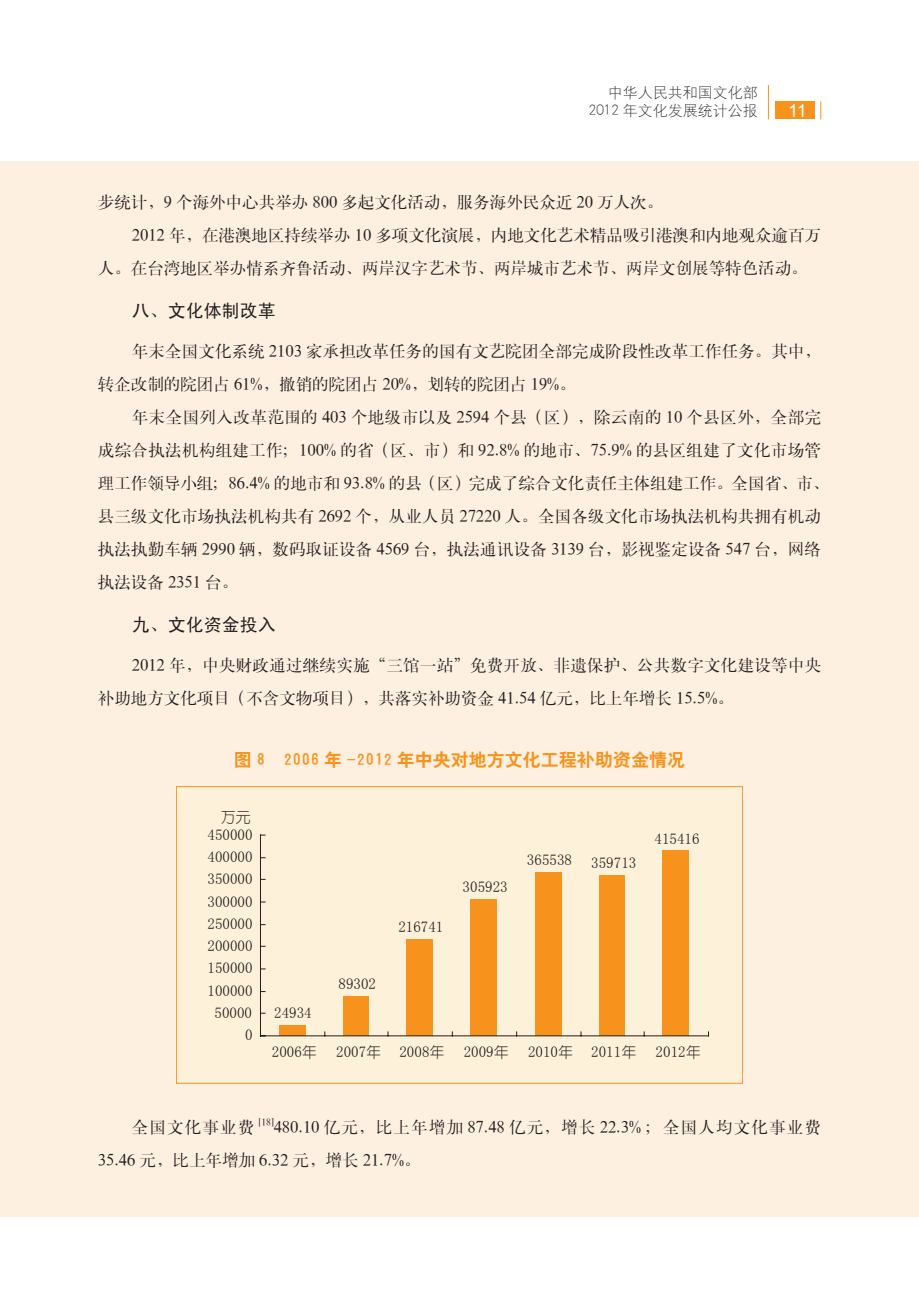
<style>
.page{position:relative;width:919px;height:1289px;background:#fff}
.page>*{position:absolute;margin:0;border:0;box-sizing:border-box;transform-origin:0 0}
.t1{font:18px "H Yb 2 gj";color:#f7931d}
.t2{font:18px "Sim Hei";color:#231f20}
.t3{font:18px "Arial";color:#fff}
.t4{font:16.5px/33px "H Ya 1 gj";color:#231f20}
.t5{font:16.5px/33px "H Ya 1 gj";letter-spacing:.035em;color:#231f20}
.t6{font:16.5px "H Ya 1 gj";letter-spacing:.07em;color:#231f20}
.t7{font:15px "You Yuan";color:#231f20}
.t8{font:15px/18px "H Yg 1 gj";color:#231f20;text-align:right}
.t9{font:9.6px "H Ya 1 gj";color:#231f20}
</style>
<div class="page">
<div style="left:0;top:162px;width:13px;height:1054px;background:#fef0e0"></div>
<div style="left:775px;top:101px;width:40px;height:18px;background:#f7931d"></div>
<div style="left:13px;top:162px;width:905px;height:1054px;background:#fef0e0"></div>
<hr style="left:768px;top:85px;width:1px;height:34px;background:#f7931d">
<svg style="left:820px;top:101px;width:1px;height:18px"></svg>
<div style="left:176px;top:786px;width:566px;height:297px;background:#fef1d9"></div>
<div style="left:176px;top:786px;width:566px;height:297px;border:1px solid #f7931d"></div>
<div style="left:279px;top:1025px;width:26px;height:10px;background:#f7931d"></div>
<div style="left:343px;top:996px;width:25px;height:39px;background:#f7931d"></div>
<div style="left:406px;top:939px;width:27px;height:96px;background:#f7931d"></div>
<div style="left:470px;top:899px;width:27px;height:136px;background:#f7931d"></div>
<div style="left:535px;top:872px;width:26px;height:163px;background:#f7931d"></div>
<div style="left:599px;top:875px;width:25px;height:160px;background:#f7931d"></div>
<div style="left:662px;top:850px;width:27px;height:185px;background:#f7931d"></div>
<hr style="left:260px;top:835px;width:1px;height:200px;background:#231f20">
<hr style="left:260px;top:1035px;width:448px;height:1px;background:#231f20">
<p class="t8" style="left:589px;top:83px;width:170px">中华人民共和国文化部<br>2012 年文化发展统计公报</p>
<p class="t3" style="left:788px;top:99px;width:20px">11</p>
<p class="t4" style="left:98px;top:185px;width:567px">步统计，9 个海外中心共举办 800 多起文化活动，服务海外民众近 20 万人次。</p>
<p class="t4" style="left:132px;top:218px;width:690px">2012 年，在港澳地区持续举办 10 多项文化演展，内地文化艺术精品吸引港澳和内地观众逾百万</p>
<p class="t4" style="left:98px;top:251px;width:711px">人。在台湾地区举办情系齐鲁活动、两岸汉字艺术节、两岸城市艺术节、两岸文创展等特色活动。</p>
<p class="t2" style="left:132px;top:301px;width:145px">八、文化体制改革</p>
<p class="t4" style="left:98px;top:334px;width:724px;text-indent:34px">年末全国文化系统 2103 家承担改革任务的国有文艺院团全部完成阶段性改革工作任务。其中，转企改制的院团占 61%，撤销的院团占 20%，划转的院团占 19%。</p>
<p class="t4" style="left:98px;top:400px;width:733px;text-indent:34px">年末全国列入改革范围的 403 个地级市以及 2594 个县（区），除云南的 10 个县区外，全部完成综合执法机构组建工作；100% 的省（区、市）和 92.8% 的地市、75.9% 的县区组建了文化市场管理工作领导小组；86.4% 的地市和 93.8% 的县（区）完成了综合文化责任主体组建工作。全国省、市、县三级文化市场执法机构共有 2692 个，从业人员 27220 人。全国各级文化市场执法机构共拥有机动执法执勤车辆 2990 辆，数码取证设备 4569 台，执法通讯设备 3139 台，影视鉴定设备 547 台，网络执法设备 2351 台。</p>
<p class="t2" style="left:132px;top:615px;width:145px">九、文化资金投入</p>
<p class="t4" style="left:98px;top:648px;width:724px;text-indent:34px">2012 年，中央财政通过继续实施“三馆一站”免费开放、非遗保护、公共数字文化建设等中央补助地方文化项目（不含文物项目），共落实补助资金 41.54 亿元，比上年增长 15.5%。</p>
<p class="t1" style="left:234px;top:750px;width:452px">图 8 2006 年 -2012 年中央对地方文化工程补助资金情况</p>
<p class="t7" style="left:221px;top:809px;width:31px">万元</p>
<p class="t7" style="left:207px;top:826px;width:46px">450000</p>
<p class="t7" style="left:207px;top:849px;width:46px">400000</p>
<p class="t7" style="left:207px;top:871px;width:46px">350000</p>
<p class="t7" style="left:207px;top:893px;width:46px">300000</p>
<p class="t7" style="left:207px;top:916px;width:46px">250000</p>
<p class="t7" style="left:207px;top:937px;width:46px">200000</p>
<p class="t7" style="left:207px;top:960px;width:46px">150000</p>
<p class="t7" style="left:207px;top:983px;width:46px">100000</p>
<p class="t7" style="left:214px;top:1004px;width:39px">50000</p>
<p class="t7" style="left:245px;top:1027px;width:9px">0</p>
<p class="t7" style="left:274px;top:1004px;width:39px">24934</p>
<p class="t7" style="left:338px;top:976px;width:39px">89302</p>
<p class="t7" style="left:398px;top:919px;width:46px">216741</p>
<p class="t7" style="left:462px;top:878px;width:46px">305923</p>
<p class="t7" style="left:527px;top:852px;width:46px">365538</p>
<p class="t7" style="left:591px;top:855px;width:46px">359713</p>
<p class="t7" style="left:654px;top:830px;width:46px">415416</p>
<p class="t7" style="left:272px;top:1044px;width:46px">2006年</p>
<p class="t7" style="left:336px;top:1044px;width:110px">2007年 2008年</p>
<p class="t7" style="left:464px;top:1044px;width:46px">2009年</p>
<p class="t7" style="left:528px;top:1044px;width:110px">2010年 2011年</p>
<p class="t7" style="left:655px;top:1044px;width:46px">2012年</p>
<p class="t6" style="left:132px;top:1118px;width:124px">全国文化事业费</p>
<p class="t9" style="left:259px;top:1116px;width:16px">[18]</p>
<p class="t5" style="left:98px;top:1110px;width:724px;text-indent:176px">480.10 亿元，比上年增加 87.48 亿元，增长 22.3% ；全国人均文化事业费<br>35.46 元，比上年增加 6.32 元，增长 21.7%。</p>
</div>
